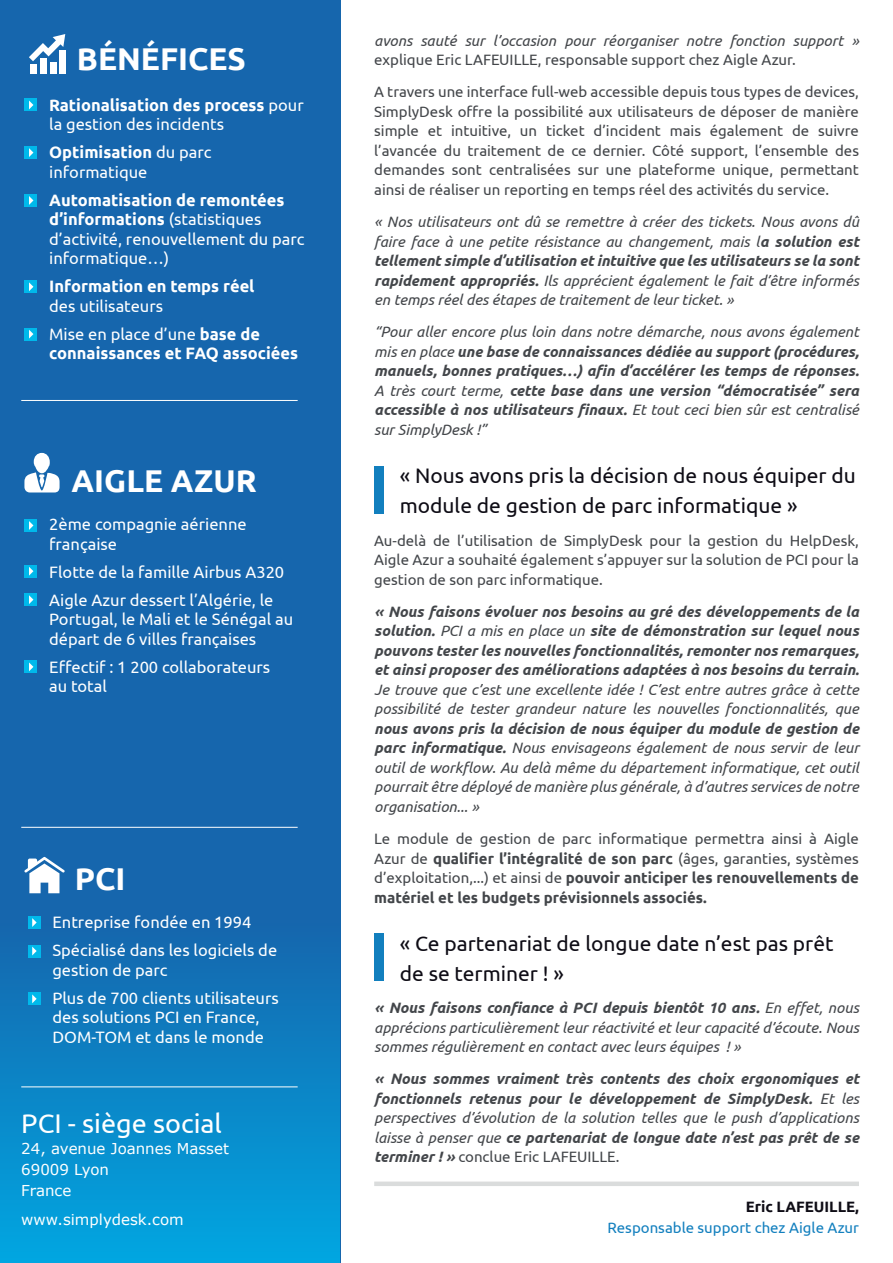
<style>
.page{position:relative;width:893px;height:1263px;background:#fff}
.page>*{position:absolute;margin:0;border:0;box-sizing:border-box;transform-origin:0 0}
.t1{font:700 31.5px "Ubuntu";color:#fff}
.t2{font:27px "Ubuntu";color:#fff}
.Style_de_paragraphe{font:21px/30px "Ubuntu";color:#0e0c15}
.t3{font:16.5px/19.5px "Ubuntu";color:#fff}
.t4{font:700 16.5px/19.5px "Ubuntu";color:#fff}
.t5{font:italic 15px/19.5px "Ubuntu";color:#43464a;text-align:justify}
.t6{font:15px/19.5px "Ubuntu";color:#43464a;text-align:justify}
.t7{font:italic 700 15px/19.5px "Ubuntu";color:#43464a;text-align:justify}
.t8{font:15px/21px "Verdana";color:#fff}
.t9{font:15px "Ubuntu";color:#127fbe}
.t10{font:700 15px "Ubuntu";color:#0e0c15}
.s1{font-weight:400}
.s2{font-weight:700}
.s3{font-style:normal}
.s4{font-weight:400;font-style:normal}
</style>
<div class="page">
<div style="left:0;top:0;width:340px;height:1263px;background:#1666ad"></div>
<div style="left:0;top:923px;width:340px;height:340px;background:linear-gradient(to bottom,#1666ad,#01a6e1)"></div>
<hr style="left:21px;top:827px;width:277px;height:1px;background:#fff">
<hr style="left:21px;top:1086px;width:277px;height:1px;background:#fff">
<hr style="left:21px;top:400px;width:277px;height:1px;background:#fff">
<svg style="left:24px;top:857px;width:41px;height:36px"></svg>
<div style="left:28px;top:916px;width:12px;height:13px;background:#00b9eb"></div>
<svg style="left:32px;top:918px;width:5px;height:9px"></svg>
<div style="left:28px;top:945px;width:12px;height:12px;background:#00b9eb"></div>
<svg style="left:32px;top:946px;width:5px;height:9px"></svg>
<div style="left:28px;top:993px;width:12px;height:12px;background:#00b9eb"></div>
<svg style="left:32px;top:994px;width:5px;height:9px"></svg>
<div style="left:30px;top:65px;width:7px;height:9px;background:#fff"></div>
<div style="left:40px;top:58px;width:7px;height:16px;background:#fff"></div>
<div style="left:50px;top:62px;width:7px;height:12px;background:#fff"></div>
<div style="left:59px;top:50px;width:7px;height:24px;background:#fff"></div>
<svg style="left:29px;top:34px;width:36px;height:27px"></svg>
<div style="left:25px;top:99px;width:12px;height:12px;background:#00b9eb"></div>
<svg style="left:29px;top:101px;width:4px;height:8px"></svg>
<div style="left:25px;top:146px;width:12px;height:13px;background:#00b9eb"></div>
<svg style="left:29px;top:148px;width:4px;height:9px"></svg>
<div style="left:25px;top:194px;width:12px;height:13px;background:#00b9eb"></div>
<svg style="left:29px;top:196px;width:4px;height:9px"></svg>
<div style="left:25px;top:281px;width:12px;height:12px;background:#00b9eb"></div>
<svg style="left:29px;top:282px;width:4px;height:9px"></svg>
<div style="left:25px;top:328px;width:12px;height:12px;background:#00b9eb"></div>
<svg style="left:29px;top:330px;width:4px;height:9px"></svg>
<div style="left:25px;top:519px;width:12px;height:13px;background:#00b9eb"></div>
<svg style="left:29px;top:521px;width:4px;height:9px"></svg>
<div style="left:25px;top:565px;width:12px;height:12px;background:#00b9eb"></div>
<svg style="left:29px;top:567px;width:4px;height:9px"></svg>
<div style="left:25px;top:593px;width:12px;height:13px;background:#00b9eb"></div>
<svg style="left:29px;top:595px;width:4px;height:9px"></svg>
<div style="left:25px;top:661px;width:12px;height:12px;background:#00b9eb"></div>
<svg style="left:29px;top:662px;width:4px;height:9px"></svg>
<svg style="left:24px;top:453px;width:36px;height:39px"></svg>
<div style="left:374px;top:467px;width:10px;height:47px;background:#127fbe"></div>
<div style="left:374px;top:933px;width:10px;height:47px;background:#127fbe"></div>
<div style="left:374px;top:1181px;width:485px;height:5px;background:#dadcdc"></div>
<p class="t1" style="left:77px;top:40px;width:171px">BÉNÉFICES</p>
<p class="t4" style="left:49px;top:95px;width:256px">Rationalisation des process <span class="s1">pour la gestion des incidents</span></p>
<p class="t3" style="left:49px;top:142px;width:164px"><span class="s2">Optimisation</span> du parc informatique</p>
<p class="t3" style="left:49px;top:189px;width:257px"><span class="s2">Automatisation de remontées d’informations</span> (statistiques d’activité, renouvellement du parc informatique…)</p>
<p class="t4" style="left:49px;top:276px;width:207px">Information en temps réel <span class="s1">des utilisateurs</span></p>
<p class="t4" style="left:49px;top:324px;width:250px"><span class="s1">Mise en place d’une</span> base de connaissances et FAQ associées</p>
<p class="t1" style="left:72px;top:461px;width:187px">AIGLE AZUR</p>
<p class="t3" style="left:49px;top:514px;width:199px">2ème compagnie aérienne française</p>
<p class="t3" style="left:49px;top:561px;width:237px">Flotte de la famille Airbus A320</p>
<p class="t3" style="left:49px;top:589px;width:245px">Aigle Azur dessert l’Algérie, le<br>Portugal, le Mali et le Sénégal au départ de 6 villes françaises</p>
<p class="t3" style="left:49px;top:656px;width:222px">Effectif : 1 200 collaborateurs au total</p>
<p class="t1" style="left:75px;top:859px;width:52px">PCI</p>
<p class="t3" style="left:52px;top:912px;width:201px">Entreprise fondée en 1994</p>
<p class="t3" style="left:52px;top:940px;width:226px">Spécialisé dans les logiciels de gestion de parc</p>
<p class="t3" style="left:52px;top:987px;width:228px">Plus de 700 clients utilisateurs des solutions PCI en France,<br>DOM-TOM et dans le monde</p>
<p class="t2" style="left:21px;top:1107px;width:202px">PCI - siège social</p>
<p class="t8" style="left:21px;top:1138px;width:209px">24, avenue Joannes Masset</p>
<p class="t8" style="left:21px;top:1159px;width:89px">69009 Lyon<br>France</p>
<p class="t8" style="left:21px;top:1209px;width:164px">www.simplydesk.com</p>
<p class="t5" style="left:374px;top:30px;width:486px">avons sauté sur l’occasion pour réorganiser notre fonction support » <span class="s3">explique Eric LAFEUILLE, responsable support chez Aigle Azur.</span></p>
<p class="t6" style="left:374px;top:82px;width:486px">A travers une interface full-web accessible depuis tous types de devices, SimplyDesk offre la possibilité aux utilisateurs de déposer de manière simple et intuitive, un ticket d’incident mais également de suivre l’avancée du traitement de ce dernier. Côté support, l’ensemble des demandes sont centralisées sur une plateforme unique, permettant ainsi de réaliser un reporting en temps réel des activités du service.</p>
<p class="t5" style="left:374px;top:212px;width:486px">« Nos utilisateurs ont dû se remettre à créer des tickets. Nous avons dû faire face à une petite résistance au changement, mais l<span class="s2">a solution est tellement simple d’utilisation et intuitive que les utilisateurs se la sont rapidement appropriés.</span> Ils apprécient également le fait d’être informés en temps réel des étapes de traitement de leur ticket. »</p>
<p class="t7" style="left:374px;top:322px;width:486px"><span class="s1">“Pour aller encore plus loin dans notre démarche, nous avons également mis en place</span> une base de connaissances dédiée au support (procédures, manuels, bonnes pratiques…) afin d’accélérer les temps de réponses.<br><span class="s1">A très court terme,</span> cette base dans une version “démocratisée” sera accessible à nos utilisateurs finaux. <span class="s1">Et tout ceci bien sûr est centralisé sur SimplyDesk !”</span></p>
<p class="Style_de_paragraphe" style="left:400px;top:460px;width:458px">« Nous avons pris la décision de nous équiper du module de gestion de parc informatique »</p>
<p class="t6" style="left:374px;top:530px;width:486px">Au-delà de l’utilisation de SimplyDesk pour la gestion du HelpDesk, Aigle Azur a souhaité également s’appuyer sur la solution de PCI pour la gestion de son parc informatique.</p>
<p class="t5" style="left:374px;top:601px;width:486px"><span class="s2">« Nous faisons évoluer nos besoins au gré des développements de la solution.</span> PCI a mis en place un <span class="s2">site de démonstration sur lequel nous pouvons tester les nouvelles fonctionnalités, remonter nos remarques, et ainsi proposer des améliorations adaptées à nos besoins du terrain.<br></span>Je trouve que c’est une excellente idée ! C’est entre autres grâce à cette possibilité de tester grandeur nature les nouvelles fonctionnalités, que <span class="s2">nous avons pris la décision de nous équiper du module de gestion de parc informatique.</span> Nous envisageons également de nous servir de leur outil de workflow. Au delà même du département informatique, cet outil pourrait être déployé de manière plus générale, à d’autres services de notre organisation... »</p>
<p class="t6" style="left:374px;top:828px;width:486px">Le module de gestion de parc informatique permettra ainsi à Aigle Azur de <span class="s2">qualifier l’intégralité de son parc</span> (âges, garanties, systèmes d’exploitation,...) et ainsi de <span class="s2">pouvoir anticiper les renouvellements de matériel et les budgets prévisionnels associés.</span></p>
<p class="Style_de_paragraphe" style="left:400px;top:928px;width:435px">« Ce partenariat de longue date n’est pas prêt de se terminer ! »</p>
<p class="t5" style="left:374px;top:997px;width:486px"><span class="s2">« Nous faisons confiance à PCI depuis bientôt 10 ans.</span> En effet, nous apprécions particulièrement leur réactivité et leur capacité d’écoute. Nous sommes régulièrement en contact avec leurs équipes ! »</p>
<p class="t7" style="left:374px;top:1069px;width:486px">« Nous sommes vraiment très contents des choix ergonomiques et fonctionnels retenus pour le développement de SimplyDesk. <span class="s1">Et les perspectives d’évolution de la solution telles que le push d’applications laisse à penser que</span> ce partenariat de longue date n’est pas prêt de se terminer ! » <span class="s4">conclue Eric LAFEUILLE.</span></p>
<p class="t10" style="left:746px;top:1197px;width:115px">Eric LAFEUILLE,</p>
<p class="t9" style="left:607px;top:1218px;width:253px">Responsable support chez Aigle Azur</p>
</div>
